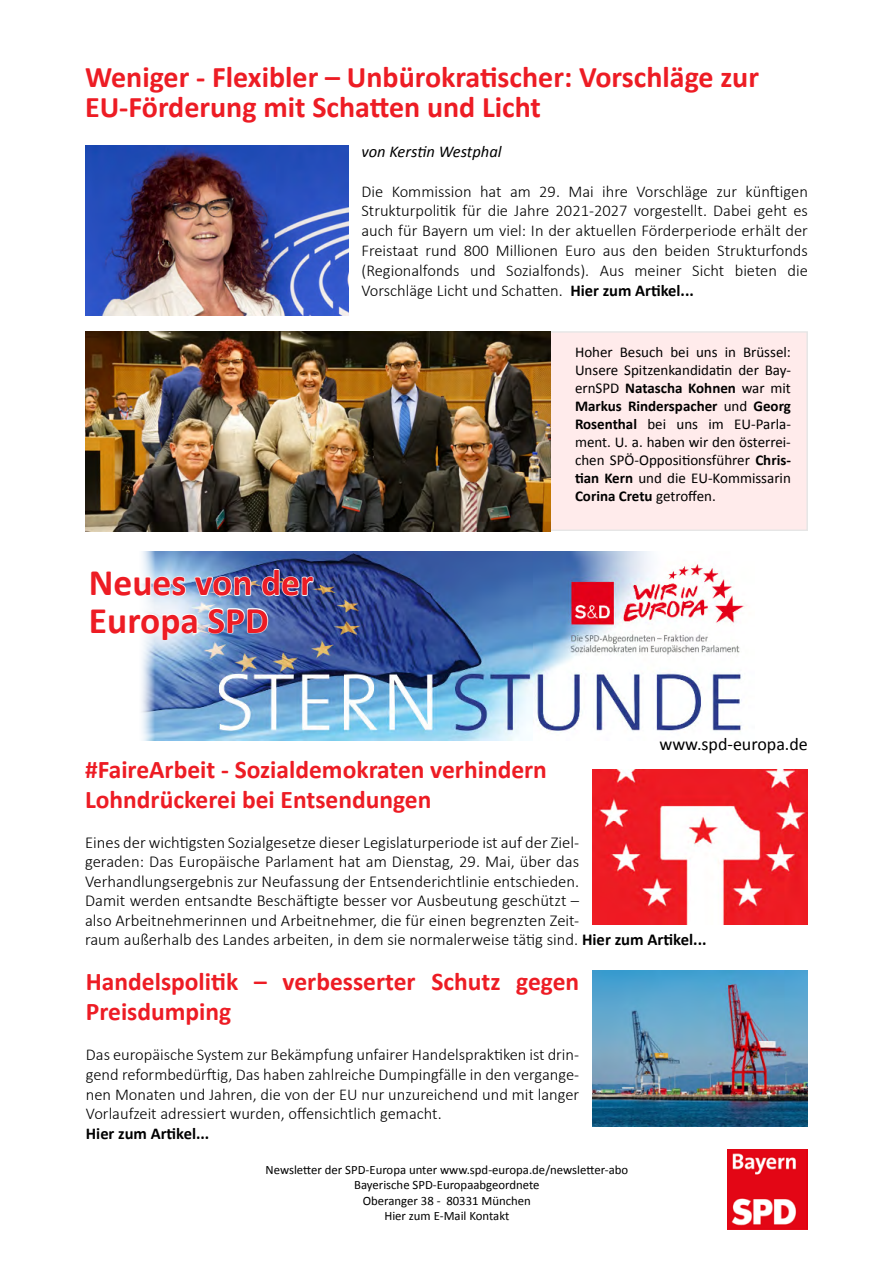
<style>
.page{position:relative;width:893px;height:1263px;background:#fff}
.page>*{position:absolute;margin:0;border:0;box-sizing:border-box;transform-origin:0 0}
.t1{font:700 37.5px/37.5px "Calibri";color:#ed1c24}
.t2{font:700 30px/30px "Calibri";color:#ed1c24}
.t3{font:700 25.5px/30.6px "Calibri";color:#ed1c24}
.t4{font:18px "Calibri";color:#000}
.t5{font:300 16.65px/19.5px "Calibri";color:#000}
.t6{font:300 16.5px/19.8px "Calibri";color:#000;text-align:justify}
.t7{font:italic 16.5px "Calibri";color:#000}
.t8{font:700 16.5px "Calibri";color:#000}
.t9{font:15px/18px "Calibri";color:#000;text-align:justify}
.t10{font:12.75px/15.3px "Calibri";color:#000;text-align:center}
.s1{font-weight:700}
</style>
<div class="page">
<div style="left:86px;top:332px;width:721px;height:198px;background:#ffebeb"></div>
<img style="left:141px;top:551px;width:606px;height:190px">
<svg style="left:141px;top:569px;width:46px;height:28px"></svg>
<svg style="left:194px;top:568px;width:58px;height:29px;background:#89a2ca"></svg>
<svg style="left:261px;top:568px;width:54px;height:29px;background:#6875a7"></svg>
<svg style="left:141px;top:607px;width:58px;height:34px"></svg>
<svg style="left:207px;top:607px;width:62px;height:28px;background:#8ea9d1"></svg>
<img style="left:728px;top:1149px;width:80px;height:80px">
<img style="left:592px;top:770px;width:216px;height:155px">
<img style="left:592px;top:971px;width:216px;height:155px">
<img style="left:85px;top:145px;width:264px;height:170px">
<img style="left:86px;top:331px;width:465px;height:200px">
<h2 class="t2" style="left:85px;top:61px;width:675px">Weniger - Flexibler – Unbürokratischer: Vorschläge zur<br>EU-Förderung mit Schatten und Licht</h2>
<p class="t7" style="left:361px;top:140px;width:142px">von Kerstin Westphal</p>
<p class="t6" style="left:361px;top:181px;width:448px">Die Kommission hat am 29. Mai ihre Vorschläge zur künftigen Strukturpolitik für die Jahre 2021-2027 vorgestellt. Dabei geht es auch für Bayern um viel: In der aktuellen Förderperiode erhält der Freistaat rund 800 Millionen Euro aus den beiden Strukturfonds (Regionalfonds und Sozialfonds). Aus meiner Sicht bieten die Vorschläge Licht und Schatten. <span class="s1">Hier zum Artikel...</span></p>
<h1 class="t1" style="left:89px;top:563px;width:226px">Neues von der<br>Europa SPD</h1>
<p class="t9" style="left:575px;top:342px;width:217px">Hoher Besuch bei uns in Brüssel:<br>Unsere Spitzenkandidatin der Bay&shy;ernSPD <span class="s1">Natascha Kohnen</span> war mit <span class="s1">Markus Rinderspacher</span> und <span class="s1">Georg Rosenthal</span> bei uns im EU-Parla&shy;ment. U. a. haben wir den österrei&shy;chen SPÖ-Oppositionsführer <span class="s1">Chris&shy;tian Kern</span> und die EU-Kommissarin <span class="s1">Corina Cretu</span> getroffen.</p>
<p class="t4" style="left:659px;top:731px;width:150px">www.spd-europa.de</p>
<h3 class="t3" style="left:85px;top:753px;width:463px">#FaireArbeit - Sozialdemokraten verhindern<br>Lohndrückerei bei Entsendungen</h3>
<p class="t5" style="left:85px;top:832px;width:623px">Eines der wichtigsten Sozialgesetze dieser Legislaturperiode ist auf der Ziel-<br>geraden: Das Europäische Parlament hat am Dienstag, 29. Mai, über das Verhandlungsergebnis zur Neufassung der Entsenderichtlinie entschieden.<br>Damit werden entsandte Beschäftigte besser vor Ausbeutung geschützt –<br>also Arbeitnehmerinnen und Arbeitnehmer, die für einen begrenzten Zeit-<br>raum außerhalb des Landes arbeiten, in dem sie normalerweise tätig sind. <span class="s1">Hier zum Artikel...</span></p>
<h3 class="t3" style="left:86px;top:965px;width:495px">Handelspolitik – verbesserter Schutz gegen<br>Preisdumping</h3>
<p class="t6" style="left:86px;top:1044px;width:495px">Das europäische System zur Bekämpfung unfairer Handelspraktiken ist drin&shy;gend reformbedürftig, Das haben zahlreiche Dumpingfälle in den vergange&shy;nen Monaten und Jahren, die von der EU nur unzureichend und mit langer Vorlaufzeit adressiert wurden, offensichtlich gemacht.</p>
<p class="t8" style="left:86px;top:1122px;width:125px">Hier zum Artikel...</p>
<p class="t10" style="left:266px;top:1162px;width:364px">Newsletter der SPD-Europa unter www.spd-europa.de/newsletter-abo Bayerische SPD-Europaabgeordnete<br>Oberanger 38 - 80331 München<br>Hier zum E-Mail Kontakt</p>
</div>
